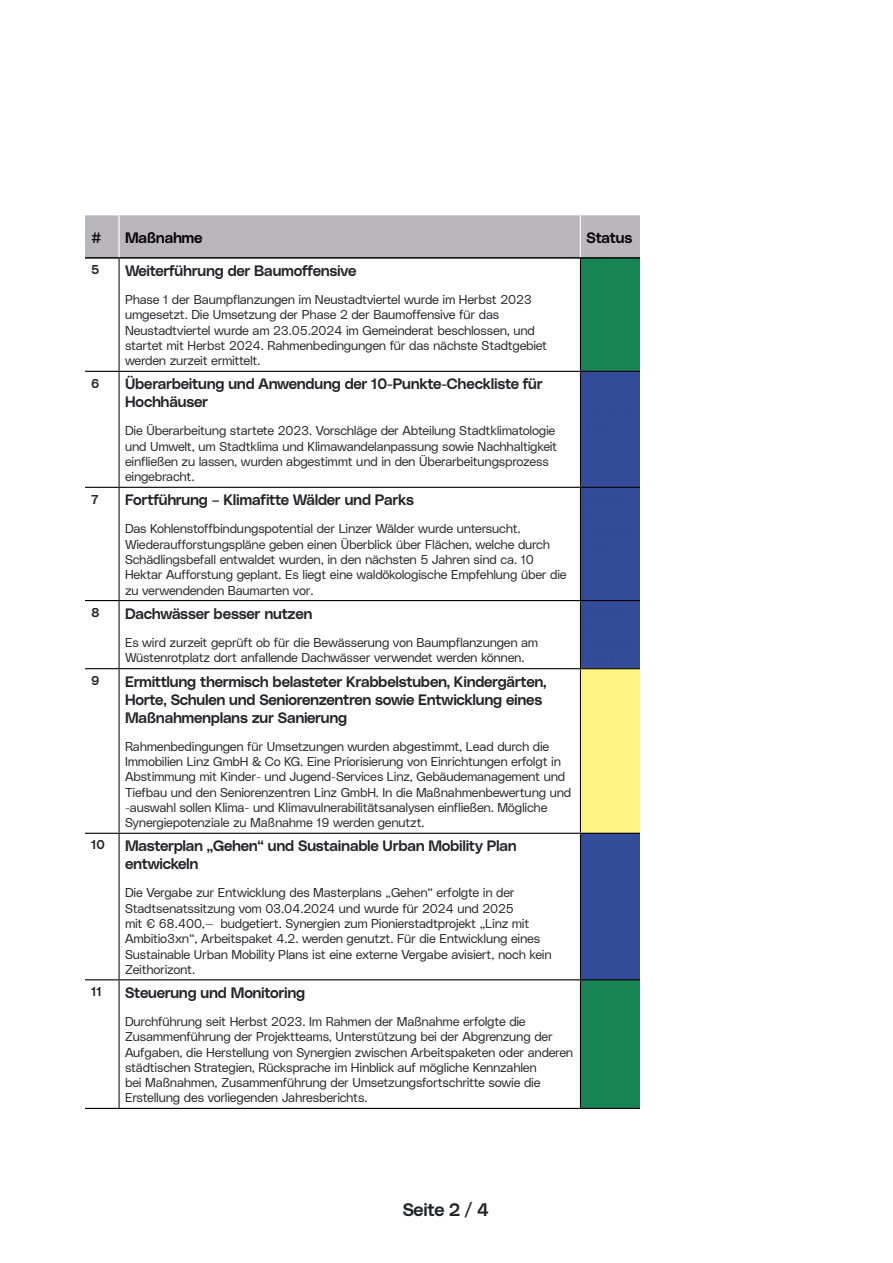
<style>
.page{position:relative;width:893px;height:1263px;background:#fff}
.page>*{position:absolute;margin:0;border:0;box-sizing:border-box;transform-origin:0 0}
.t1{font:18px "Lentia Nova Median";letter-spacing:-.02em;color:#202126}
.Tabelle_fett{font:15px/18px "Lentia Nova Median";letter-spacing:-.02em;color:#212127}
.Tabelle_fließtext_klein{font:15px "Lentia Nova Median";letter-spacing:-.01em;color:#000}
.Tabelle_fließtext_klein-2{font:15px "Lentia Nova Median";letter-spacing:-.02em;color:#010102}
.Tabelle_farbig_Kapitel_10{font:15px "Lentia Nova Median";color:#010102}
.Tabelle_fließtext_klein-3{font:12.75px/15.3px "Lentia Nova Slim";letter-spacing:-.02em;color:#212127}
.Tabelle_fließtext_klein-4{font:12.75px "Lentia Nova Median";color:#212127}
</style>
<div class="page">
<div style="left:85px;top:215px;width:555px;height:42px;background:#b9b7bb"></div>
<svg style="left:85px;top:259px;width:495px;height:849px"></svg>
<div style="left:580px;top:258px;width:60px;height:113px;background:#188355"></div>
<div style="left:580px;top:371px;width:60px;height:116px;background:#344b9b"></div>
<div style="left:581px;top:488px;width:59px;height:180px;background:#344b9b"></div>
<div style="left:580px;top:669px;width:60px;height:164px;background:#fff481"></div>
<div style="left:580px;top:833px;width:60px;height:147px;background:#344b9b"></div>
<div style="left:580px;top:980px;width:60px;height:128px;background:#188355"></div>
<hr style="left:580px;top:215px;width:1px;height:42px;background:#fff">
<hr style="left:85px;top:257px;width:34px;height:2px;background:#010102">
<hr style="left:119px;top:257px;width:461px;height:2px;background:#010102">
<hr style="left:580px;top:257px;width:60px;height:2px;background:#010102">
<hr style="left:118px;top:215px;width:2px;height:42px;background:#fff">
<hr style="left:119px;top:259px;width:1px;height:112px;background:#010102">
<hr style="left:580px;top:259px;width:1px;height:112px;background:#010102">
<hr style="left:119px;top:372px;width:1px;height:115px;background:#010102">
<hr style="left:580px;top:372px;width:1px;height:115px;background:#010102">
<hr style="left:119px;top:488px;width:1px;height:112px;background:#010102">
<hr style="left:580px;top:488px;width:1px;height:112px;background:#010102">
<hr style="left:119px;top:601px;width:1px;height:67px;background:#010102">
<hr style="left:580px;top:601px;width:1px;height:67px;background:#010102">
<hr style="left:119px;top:669px;width:1px;height:164px;background:#010102">
<hr style="left:580px;top:669px;width:1px;height:164px;background:#010102">
<hr style="left:119px;top:834px;width:1px;height:145px;background:#010102">
<hr style="left:580px;top:834px;width:1px;height:145px;background:#010102">
<hr style="left:119px;top:980px;width:1px;height:128px;background:#010102">
<hr style="left:580px;top:980px;width:1px;height:128px;background:#010102">
<hr style="left:85px;top:371px;width:34px;height:1px;background:#010102">
<hr style="left:119px;top:371px;width:461px;height:1px;background:#010102">
<hr style="left:580px;top:371px;width:60px;height:1px;background:#010102">
<hr style="left:85px;top:487px;width:34px;height:1px;background:#010102">
<hr style="left:119px;top:487px;width:461px;height:1px;background:#010102">
<hr style="left:580px;top:487px;width:60px;height:1px;background:#010102">
<hr style="left:85px;top:600px;width:34px;height:1px;background:#010102">
<hr style="left:119px;top:600px;width:461px;height:1px;background:#010102">
<hr style="left:580px;top:600px;width:60px;height:1px;background:#010102">
<hr style="left:85px;top:668px;width:34px;height:1px;background:#010102">
<hr style="left:119px;top:668px;width:461px;height:1px;background:#010102">
<hr style="left:580px;top:668px;width:60px;height:1px;background:#010102">
<hr style="left:85px;top:833px;width:34px;height:1px;background:#010102">
<hr style="left:119px;top:833px;width:461px;height:1px;background:#010102">
<hr style="left:580px;top:833px;width:60px;height:1px;background:#010102">
<hr style="left:85px;top:979px;width:34px;height:1px;background:#010102">
<hr style="left:119px;top:979px;width:461px;height:1px;background:#010102">
<hr style="left:580px;top:979px;width:60px;height:1px;background:#010102">
<hr style="left:85px;top:1108px;width:34px;height:1px;background:#010102">
<hr style="left:119px;top:1108px;width:461px;height:1px;background:#010102">
<hr style="left:580px;top:1108px;width:60px;height:1px;background:#010102">
<p class="Tabelle_farbig_Kapitel_10" style="left:91px;top:226px;width:12px">#</p>
<p class="Tabelle_fließtext_klein" style="left:125px;top:226px;width:79px">Maßnahme</p>
<p class="Tabelle_fließtext_klein-2" style="left:586px;top:226px;width:47px">Status</p>
<p class="Tabelle_fließtext_klein-4" style="left:91px;top:260px;width:10px">5</p>
<p class="Tabelle_fett" style="left:125px;top:261px;width:233px">Weiterführung der Baumoffensive</p>
<p class="Tabelle_fließtext_klein-3" style="left:125px;top:291px;width:424px">Phase 1 der Baumpflanzungen im Neustadtviertel wurde im Herbst 2023 umgesetzt. Die Umsetzung der Phase 2 der Baumoffensive für das Neustadtviertel wurde am 23.05.2024 im Gemeinderat beschlossen, und startet mit Herbst 2024. Rahmenbedingungen für das nächste Stadtgebiet werden zurzeit ermittelt.</p>
<p class="Tabelle_fließtext_klein-4" style="left:91px;top:373px;width:10px">6</p>
<p class="Tabelle_fett" style="left:125px;top:374px;width:419px">Überarbeitung und Anwendung der 10-Punkte-Checkliste für<br>Hochhäuser</p>
<p class="Tabelle_fließtext_klein-3" style="left:125px;top:422px;width:434px">Die Überarbeitung startete 2023. Vorschläge der Abteilung Stadtklimatologie und Umwelt, um Stadtklima und Klimawandelanpassung sowie Nachhaltigkeit einfließen zu lassen, wurden abgestimmt und in den Überarbeitungsprozess eingebracht.</p>
<p class="Tabelle_fließtext_klein-4" style="left:91px;top:489px;width:9px">7</p>
<p class="Tabelle_fett" style="left:125px;top:490px;width:290px">Fortführung – Klimafitte Wälder und Parks</p>
<p class="Tabelle_fließtext_klein-3" style="left:125px;top:520px;width:443px">Das Kohlenstoffbindungspotential der Linzer Wälder wurde untersucht.<br>Wiederaufforstungspläne geben einen Überblick über Flächen, welche durch Schädlingsbefall entwaldet wurden, in den nächsten 5 Jahren sind ca. 10<br>Hektar Aufforstung geplant. Es liegt eine waldökologische Empfehlung über die zu verwendenden Baumarten vor.</p>
<p class="Tabelle_fließtext_klein-4" style="left:91px;top:602px;width:10px">8</p>
<p class="Tabelle_fett" style="left:125px;top:603px;width:189px">Dachwässer besser nutzen</p>
<p class="Tabelle_fließtext_klein-3" style="left:125px;top:634px;width:415px">Es wird zurzeit geprüft ob für die Bewässerung von Baumpflanzungen am<br>Wüstenrotplatz dort anfallende Dachwässer verwendet werden können.</p>
<p class="Tabelle_fließtext_klein-4" style="left:91px;top:670px;width:10px">9</p>
<p class="Tabelle_fett" style="left:125px;top:671px;width:423px">Ermittlung thermisch belasteter Krabbelstuben, Kindergärten,<br>Horte, Schulen und Seniorenzentren sowie Entwicklung eines<br>Maßnahmenplans zur Sanierung</p>
<p class="Tabelle_fließtext_klein-3" style="left:125px;top:738px;width:448px">Rahmenbedingungen für Umsetzungen wurden abgestimmt, Lead durch die Immobilien Linz GmbH &amp; Co KG. Eine Priorisierung von Einrichtungen erfolgt in Abstimmung mit Kinder- und Jugend-Services Linz, Gebäudemanagement und Tiefbau und den Seniorenzentren Linz GmbH. In die Maßnahmenbewertung und -auswahl sollen Klima- und Klimavulnerabilitätsanalysen einfließen. Mögliche Synergiepotenziale zu Maßnahme 19 werden genutzt.</p>
<p class="Tabelle_fließtext_klein-4" style="left:91px;top:835px;width:15px">10</p>
<p class="Tabelle_fett" style="left:125px;top:836px;width:393px">Masterplan „Gehen“ und Sustainable Urban Mobility Plan entwickeln</p>
<p class="Tabelle_fließtext_klein-3" style="left:125px;top:884px;width:428px">Die Vergabe zur Entwicklung des Masterplans „Gehen“ erfolgte in der Stadtsenatssitzung vom 03.04.2024 und wurde für 2024 und 2025<br>mit € 68.400,— budgetiert. Synergien zum Pionierstadtprojekt „Linz mit Ambitio3xn“, Arbeitspaket 4.2. werden genutzt. Für die Entwicklung eines Sustainable Urban Mobility Plans ist eine externe Vergabe avisiert, noch kein Zeithorizont.</p>
<p class="Tabelle_fließtext_klein-4" style="left:91px;top:982px;width:12px">11</p>
<p class="Tabelle_fett" style="left:125px;top:982px;width:182px">Steuerung und Monitoring</p>
<p class="Tabelle_fließtext_klein-3" style="left:125px;top:1013px;width:450px">Durchführung seit Herbst 2023. Im Rahmen der Maßnahme erfolgte die Zusammenführung der Projektteams, Unterstützung bei der Abgrenzung der Aufgaben, die Herstellung von Synergien zwischen Arbeitspaketen oder anderen städtischen Strategien, Rücksprache im Hinblick auf mögliche Kennzahlen<br>bei Maßnahmen, Zusammenführung der Umsetzungsfortschritte sowie die Erstellung des vorliegenden Jahresberichts.</p>
<h1 class="t1" style="left:403px;top:1195px;width:88px">Seite 2 / 4</h1>
</div>
